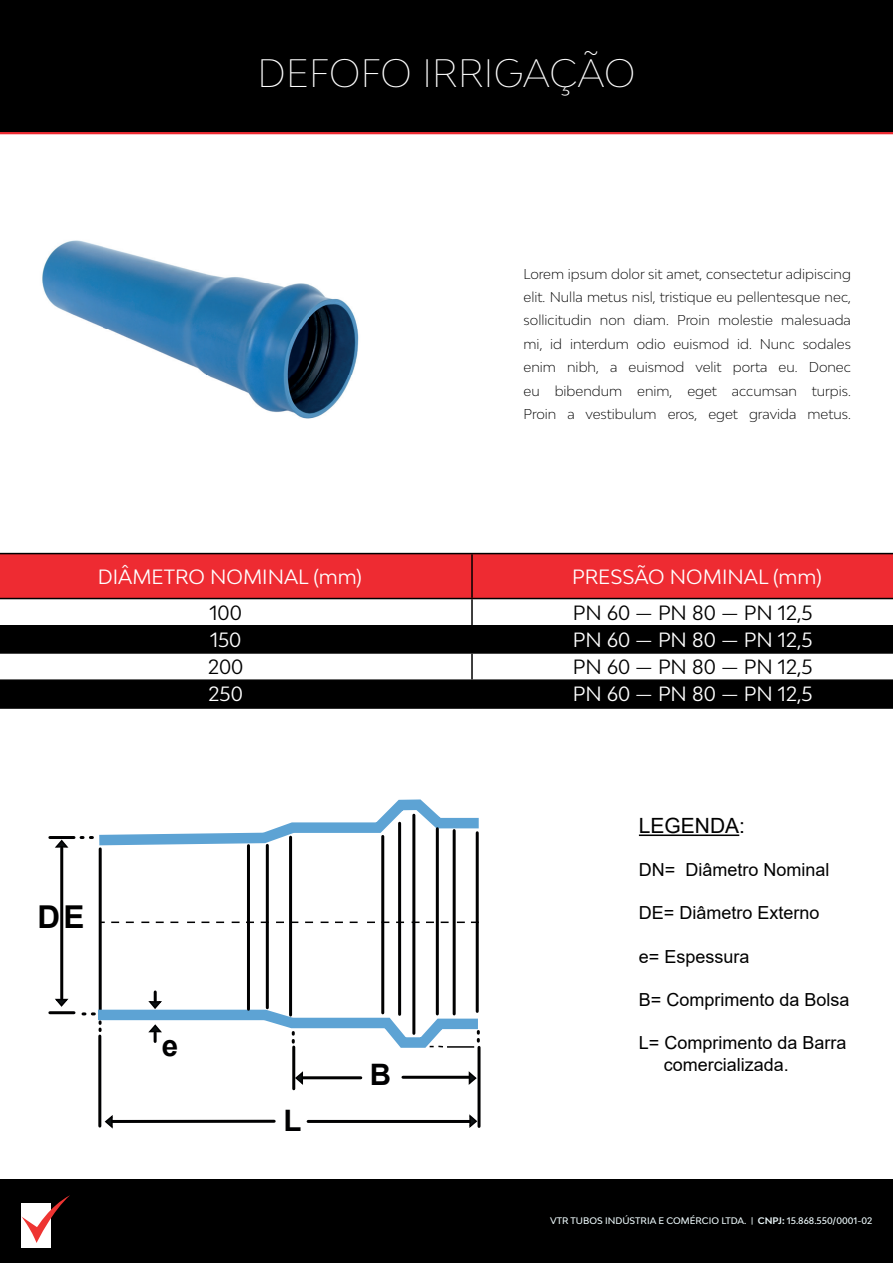
<style>
.page{position:relative;width:893px;height:1263px;background:#fff}
.page>*{position:absolute;margin:0;border:0;box-sizing:border-box;transform-origin:0 0}
.t1{font:100 37.5px "Bw Modelica";letter-spacing:.01em;color:#fff}
.t2{font:700 31.5px "Arial";color:#000}
.t3{font:700 29.55px "Arial";color:#000001}
.t4{font:21px "Arial";color:#000}
.t5{font:19.5px "Bw Modelica";color:#fff}
.t6{font:19.5px "Bw Modelica";color:#000}
.t7{font:18px/21.6px "Arial";color:#000}
.t8{font:300 13.5px/23.4px "Bw Modelica";color:#000;text-align:justify}
.t9{font:500 9px "Bw Modelica";color:#ebf7f9}
.s1{font-weight:700}
</style>
<div class="page">
<div style="left:0;top:0;width:893px;height:132px;background:#000"></div>
<div style="left:0;top:554px;width:893px;height:44px;background:#ee2b32"></div>
<img style="left:42px;top:240px;width:317px;height:179px">
<svg style="left:89px;top:799px;width:392px;height:254px"></svg>
<hr style="left:60px;top:848px;width:3px;height:150px;background:#000001">
<hr style="left:98px;top:1036px;width:3px;height:90px;background:#000001">
<hr style="left:289px;top:837px;width:3px;height:178px;background:#000001">
<hr style="left:266px;top:845px;width:3px;height:163px;background:#000001">
<hr style="left:247px;top:846px;width:3px;height:163px;background:#000001">
<hr style="left:292px;top:1047px;width:3px;height:42px;background:#000001">
<hr style="left:50px;top:836px;width:24px;height:3px;background:#000001">
<hr style="left:50px;top:1011px;width:24px;height:3px;background:#000001">
<svg style="left:55px;top:839px;width:14px;height:9px"></svg>
<svg style="left:55px;top:998px;width:14px;height:9px"></svg>
<svg style="left:147px;top:1023px;width:17px;height:18px"></svg>
<svg style="left:147px;top:992px;width:17px;height:18px"></svg>
<hr style="left:403px;top:1076px;width:69px;height:3px;background:#000001">
<hr style="left:111px;top:1120px;width:163px;height:3px;background:#000001">
<svg style="left:104px;top:1115px;width:9px;height:14px"></svg>
<hr style="left:308px;top:1120px;width:163px;height:3px;background:#000001">
<svg style="left:469px;top:1113px;width:9px;height:15px"></svg>
<hr style="left:303px;top:1076px;width:58px;height:3px;background:#000001">
<svg style="left:295px;top:1069px;width:9px;height:17px"></svg>
<svg style="left:468px;top:1069px;width:10px;height:17px"></svg>
<hr style="left:381px;top:836px;width:3px;height:177px;background:#000001">
<hr style="left:398px;top:823px;width:3px;height:191px;background:#000001">
<hr style="left:412px;top:815px;width:3px;height:218px;background:#000001">
<hr style="left:436px;top:829px;width:3px;height:185px;background:#000001">
<hr style="left:453px;top:830px;width:3px;height:184px;background:#000001">
<hr style="left:476px;top:833px;width:3px;height:178px;background:#000001">
<hr style="left:447px;top:1046px;width:27px;height:2px;background:#000001">
<svg style="left:430px;top:1046px;width:13px;height:1px"></svg>
<hr style="left:478px;top:1047px;width:3px;height:79px;background:#000001">
<hr style="left:0;top:132px;width:893px;height:2px;background:#ee2b32">
<div style="left:0;top:1179px;width:893px;height:84px;background:#000"></div>
<div style="left:21px;top:1203px;width:30px;height:44px;background:#fff"></div>
<svg style="left:21px;top:1195px;width:49px;height:48px"></svg>
<svg style="left:0;top:599px;width:893px;height:1px"></svg>
<svg style="left:0;top:626px;width:893px;height:81px;fill:#000"></svg>
<hr style="left:0;top:553px;width:472px;height:1px;background:#000">
<hr style="left:472px;top:553px;width:421px;height:1px;background:#000">
<hr style="left:471px;top:554px;width:2px;height:44px;background:#000">
<hr style="left:0;top:598px;width:472px;height:1px;background:#000">
<hr style="left:472px;top:598px;width:421px;height:1px;background:#000">
<hr style="left:471px;top:599px;width:2px;height:26px;background:#000">
<hr style="left:0;top:625px;width:472px;height:1px;background:#000">
<hr style="left:472px;top:625px;width:421px;height:1px;background:#000">
<hr style="left:471px;top:626px;width:2px;height:26px;background:#000">
<hr style="left:0;top:652px;width:472px;height:2px;background:#000">
<hr style="left:472px;top:652px;width:421px;height:2px;background:#000">
<hr style="left:471px;top:654px;width:2px;height:25px;background:#000">
<hr style="left:0;top:679px;width:472px;height:2px;background:#000">
<hr style="left:472px;top:679px;width:421px;height:2px;background:#000">
<hr style="left:471px;top:681px;width:2px;height:26px;background:#000">
<hr style="left:0;top:707px;width:472px;height:2px;background:#000">
<hr style="left:472px;top:707px;width:421px;height:2px;background:#000">
<hr style="left:639px;top:834px;width:100px;height:2px;background:#000">
<h1 class="t1" style="left:258px;top:49px;width:379px">DEFOFO IRRIGAÇÃO</h1>
<p class="t8" style="left:524px;top:262px;width:329px">Lorem ipsum dolor sit amet, consectetur adipiscing elit. Nulla metus nisl, tristique eu pellentesque nec, sollicitudin non diam. Proin molestie malesuada mi, id interdum odio euismod id. Nunc sodales enim nibh, a euismod velit porta eu. Donec eu bibendum enim, eget accumsan turpis.<br>Proin a vestibulum eros, eget gravida metus.</p>
<h3 class="t5" style="left:98px;top:564px;width:266px">DIÂMETRO NOMINAL (mm)</h3>
<h3 class="t5" style="left:572px;top:564px;width:251px">PRESSÃO NOMINAL (mm)</h3>
<h3 class="t6" style="left:210px;top:600px;width:34px">100</h3>
<h3 class="t6" style="left:573px;top:600px;width:241px">PN 60 — PN 80 — PN 12,5</h3>
<h3 class="t5" style="left:210px;top:627px;width:33px">150</h3>
<h3 class="t5" style="left:573px;top:627px;width:241px">PN 60 — PN 80 — PN 12,5</h3>
<h3 class="t6" style="left:208px;top:654px;width:37px">200</h3>
<h3 class="t6" style="left:573px;top:654px;width:241px">PN 60 — PN 80 — PN 12,5</h3>
<h3 class="t5" style="left:209px;top:681px;width:36px">250</h3>
<h3 class="t5" style="left:573px;top:681px;width:241px">PN 60 — PN 80 — PN 12,5</h3>
<h2 class="t2" style="left:37px;top:895px;width:49px">DE</h2>
<h3 class="t3" style="left:162px;top:1025px;width:18px">e</h3>
<h3 class="t3" style="left:284px;top:1099px;width:20px">L</h3>
<h3 class="t3" style="left:370px;top:1054px;width:23px">B</h3>
<h3 class="t4" style="left:639px;top:811px;width:108px">LEGENDA:</h3>
<h3 class="t7" style="left:639px;top:859px;width:192px">DN= Diâmetro Nominal</h3>
<h3 class="t7" style="left:639px;top:902px;width:182px">DE= Diâmetro Externo</h3>
<h3 class="t7" style="left:639px;top:945px;width:112px">e= Espessura</h3>
<h3 class="t7" style="left:639px;top:989px;width:212px">B= Comprimento da Bolsa</h3>
<h3 class="t7" style="left:664px;top:1032px;width:184px;text-indent:-25px">L= Comprimento da Barra comercializada.</h3>
<p class="t9" style="left:550px;top:1215px;width:324px">VTR TUBOS INDÚSTRIA E COMÉRCIO LTDA. <sup>|</sup> <span class="s1">CNPJ:</span> 15.868.550/0001-02</p>
</div>
